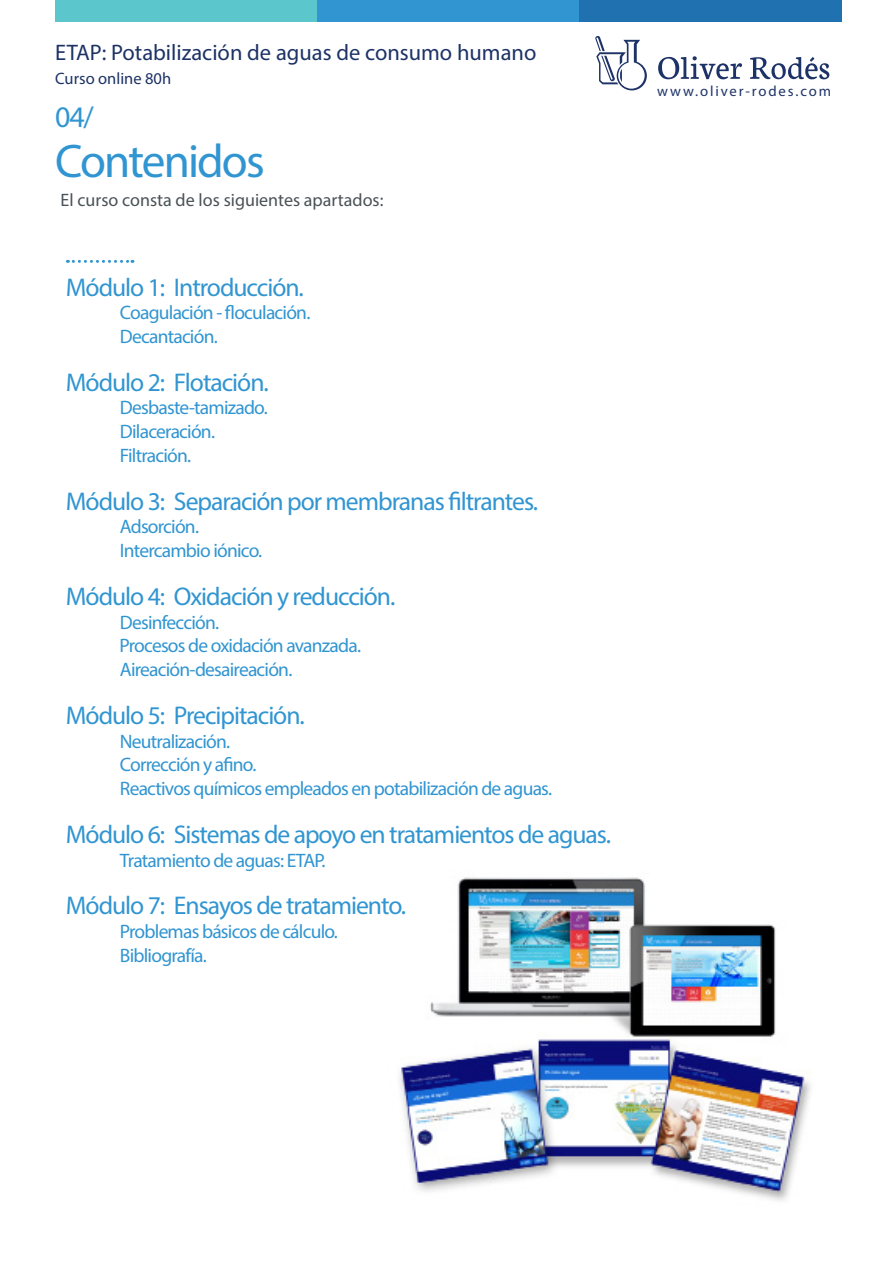
<style>
.page{position:relative;width:893px;height:1263px;background:#fff}
.page>*{position:absolute;margin:0;border:0;box-sizing:border-box;transform-origin:0 0}
.t1{font:47.25px "Myriad Pro";letter-spacing:-.04em;color:#3195d1}
.t2{font:30px "Myriad Pro";color:#3195d1}
.t3{font:25.65px "Myriad Pro";letter-spacing:-.04em;color:#3195d1}
.t4{font:22.5px "Myriad Pro";color:#1d3266}
.t5{font:19.5px "Myriad Pro";letter-spacing:-.04em;color:#3195d1}
.t6{font:18px "Myriad Pro";color:#4a5257}
.t7{font:16.5px "Myriad Pro";color:#1d3266}
.t8{font:14.7px "Myriad Pro";letter-spacing:.13em;color:#1d3266}
</style>
<div class="page">
<svg style="left:658px;top:56px;width:84px;height:23px"></svg>
<svg style="left:750px;top:57px;width:79px;height:22px"></svg>
<svg style="left:595px;top:36px;width:52px;height:54px"></svg>
<div style="left:55px;top:0;width:262px;height:21px;background:#5cc6cd"></div>
<div style="left:317px;top:0;width:263px;height:21px;background:#3195d1"></div>
<div style="left:580px;top:0;width:262px;height:21px;background:#1f71b0"></div>
<img style="left:400px;top:877px;width:411px;height:324px">
<svg style="left:67px;top:260px;width:66px;height:3px"></svg>
<p class="t4" style="left:55px;top:39px;width:483px">ETAP: Potabilización de aguas de consumo humano</p>
<p class="t7" style="left:55px;top:68px;width:117px">Curso online 80h</p>
<p class="t2" style="left:55px;top:99px;width:40px">04/</p>
<p class="t1" style="left:55px;top:132px;width:211px">Contenidos</p>
<p class="t6" style="left:61px;top:188px;width:324px">El curso consta de los siguientes apartados:</p>
<p class="t3" style="left:66px;top:271px;width:239px">Módulo 1: Introducción.</p>
<p class="t5" style="left:120px;top:301px;width:192px">Coagulación - floculación.</p>
<p class="t5" style="left:120px;top:324px;width:99px">Decantación.</p>
<p class="t3" style="left:66px;top:366px;width:204px">Módulo 2: Flotación.</p>
<p class="t5" style="left:120px;top:396px;width:149px">Desbaste-tamizado.</p>
<p class="t5" style="left:120px;top:420px;width:97px">Dilaceración.</p>
<p class="t5" style="left:120px;top:443px;width:73px">Filtración.</p>
<p class="t3" style="left:66px;top:485px;width:474px">Módulo 3: Separación por membranas filtrantes.</p>
<p class="t5" style="left:120px;top:515px;width:81px">Adsorción.</p>
<p class="t5" style="left:120px;top:539px;width:144px">Intercambio iónico.</p>
<p class="t3" style="left:66px;top:580px;width:331px">Módulo 4: Oxidación y reducción.</p>
<p class="t5" style="left:120px;top:610px;width:101px">Desinfección.</p>
<p class="t5" style="left:120px;top:634px;width:243px">Procesos de oxidación avanzada.</p>
<p class="t5" style="left:120px;top:658px;width:174px">Aireación-desaireación.</p>
<p class="t3" style="left:66px;top:699px;width:240px">Módulo 5: Precipitación.</p>
<p class="t5" style="left:120px;top:729px;width:112px">Neutralización.</p>
<p class="t5" style="left:120px;top:753px;width:138px">Corrección y afino.</p>
<p class="t5" style="left:120px;top:776px;width:434px">Reactivos químicos empleados en potabilización de aguas.</p>
<p class="t3" style="left:66px;top:818px;width:547px">Módulo 6: Sistemas de apoyo en tratamientos de aguas.</p>
<p class="t5" style="left:120px;top:848px;width:207px">Tratamiento de aguas: ETAP.</p>
<p class="t3" style="left:66px;top:890px;width:342px">Módulo 7: Ensayos de tratamiento.</p>
<p class="t5" style="left:120px;top:919px;width:220px">Problemas básicos de cálculo.</p>
<p class="t5" style="left:120px;top:943px;width:88px">Bibliografía.</p>
<p class="t8" style="left:657px;top:82px;width:175px">www.oliver-rodes.com</p>
</div>
